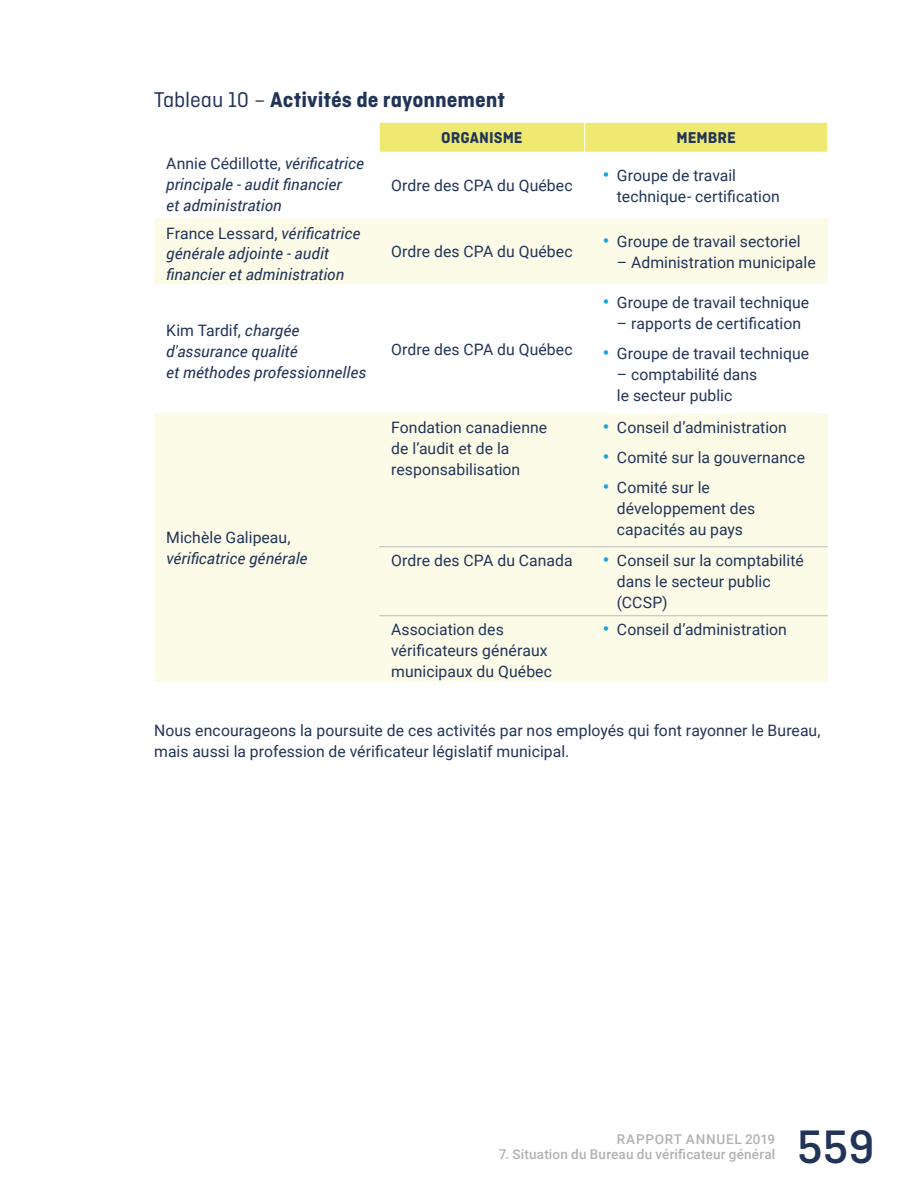
<style>
.page{position:relative;width:918px;height:1188px;background:#fff}
.page>*{position:absolute;margin:0;border:0;box-sizing:border-box;transform-origin:0 0}
.t1{font:500 49.5px "Ciutadella";color:#213458}
.t2{font:700 22.5px "Ciutadella";color:#213458}
.t3{font:700 16.5px "Ciutadella";letter-spacing:.005em;color:#213458}
.t4{font:15.75px/21px "Roboto";letter-spacing:.005em;color:#213458}
.t5{font:italic 15.75px/21px "Roboto";letter-spacing:.005em;color:#213458}
.t6{font:500 13.5px "Roboto";letter-spacing:.015em;color:#b3b2b2}
.t7{font:500 13.5px "Roboto";letter-spacing:.055em;color:#b3b2b2}
.s1{font-weight:400}
.s2{font-style:normal}
.s3{font-weight:700;font-size:18px;color:#15a5da}
</style>
<div class="page">
<svg style="left:154px;top:218px;width:674px;height:464px;fill:#fcfbe8"></svg>
<svg style="left:379px;top:122px;width:449px;height:30px;background:#efe977"></svg>
<hr style="left:379px;top:546px;width:206px;height:1px;background:#bcbcbc">
<hr style="left:585px;top:546px;width:243px;height:1px;background:#bcbcbc">
<hr style="left:379px;top:615px;width:206px;height:1px;background:#bcbcbc">
<hr style="left:585px;top:615px;width:243px;height:1px;background:#bcbcbc">
<h2 class="t2" style="left:154px;top:86px;width:352px"><span class="s1">Tableau 10 –</span> Activités de rayonnement</h2>
<p class="t3" style="left:441px;top:128px;width:83px">ORGANISME</p>
<p class="t3" style="left:677px;top:128px;width:61px">MEMBRE</p>
<p class="t5" style="left:166px;top:152px;width:199px"><span class="s2">Annie Cédillotte,</span> vérificatrice principale - audit financier<br>et administration</p>
<p class="t4" style="left:391px;top:175px;width:183px">Ordre des CPA du Québec</p>
<p class="t4" style="left:617px;top:164px;width:164px;text-indent:-14px"><span class="s3">•</span> Groupe de travail technique- certification</p>
<p class="t5" style="left:166px;top:222px;width:196px"><span class="s2">France Lessard,</span> vérificatrice générale adjointe - audit financier et administration</p>
<p class="t5" style="left:166px;top:319px;width:202px"><span class="s2">Kim Tardif,</span> chargée d'assurance qualité<br>et méthodes professionnelles</p>
<p class="t4" style="left:166px;top:526px;width:126px">Michèle Galipeau,</p>
<p class="t5" style="left:166px;top:547px;width:143px">vérificatrice générale</p>
<p class="t4" style="left:391px;top:240px;width:183px">Ordre des CPA du Québec</p>
<p class="t4" style="left:391px;top:338px;width:183px">Ordre des CPA du Québec</p>
<p class="t4" style="left:603px;top:230px;width:200px"><span class="s3">•</span> Groupe de travail sectoriel</p>
<p class="t4" style="left:617px;top:251px;width:200px">– Administration municipale</p>
<p class="t4" style="left:603px;top:291px;width:208px"><span class="s3">•</span> Groupe de travail technique</p>
<p class="t4" style="left:617px;top:312px;width:186px">– rapports de certification</p>
<p class="t4" style="left:603px;top:342px;width:208px"><span class="s3">•</span> Groupe de travail technique</p>
<p class="t4" style="left:617px;top:363px;width:142px">– comptabilité dans le secteur public</p>
<p class="t4" style="left:391px;top:416px;width:158px">Fondation canadienne de l’audit et de la responsabilisation</p>
<p class="t4" style="left:603px;top:416px;width:186px"><span class="s3">•</span> Conseil d’administration</p>
<p class="t4" style="left:603px;top:446px;width:204px"><span class="s3">•</span> Comité sur la gouvernance</p>
<p class="t4" style="left:617px;top:476px;width:140px;text-indent:-14px"><span class="s3">•</span> Comité sur le développement des capacités au pays</p>
<p class="t4" style="left:391px;top:549px;width:183px">Ordre des CPA du Canada</p>
<p class="t4" style="left:617px;top:549px;width:188px;text-indent:-14px"><span class="s3">•</span> Conseil sur la comptabilité dans le secteur public (CCSP)</p>
<p class="t4" style="left:391px;top:618px;width:162px">Association des vérificateurs généraux municipaux du Québec</p>
<p class="t4" style="left:603px;top:618px;width:186px"><span class="s3">•</span> Conseil d’administration</p>
<p class="t4" style="left:154px;top:719px;width:668px">Nous encourageons la poursuite de ces activités par nos employés qui font rayonner le Bureau, mais aussi la profession de vérificateur législatif municipal.</p>
<p class="t7" style="left:617px;top:1129px;width:160px">RAPPORT ANNUEL 2019</p>
<p class="t6" style="left:499px;top:1144px;width:278px">7. Situation du Bureau du vérificateur général</p>
<h1 class="t1" style="left:797px;top:1119px;width:79px">559</h1>
</div>
